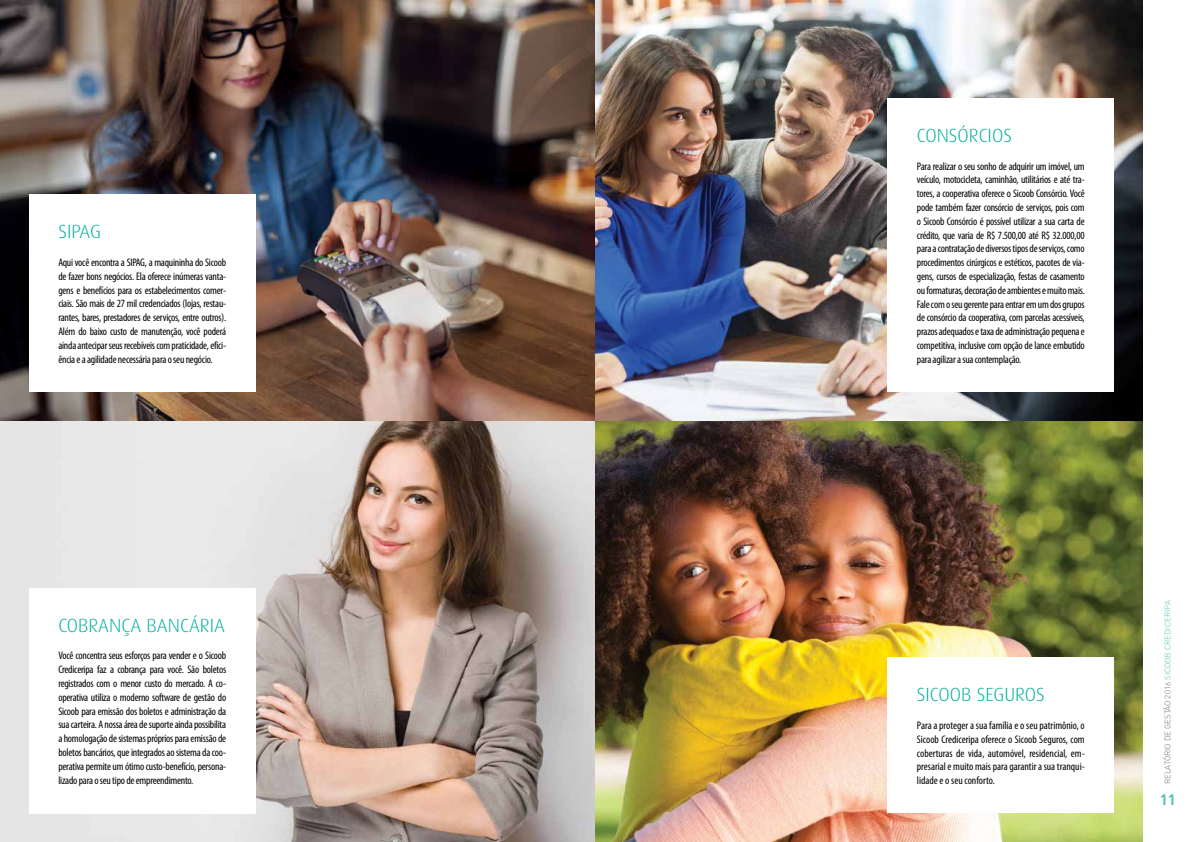
<style>
.page{position:relative;width:1191px;height:842px;background:#fff}
.page>*{position:absolute;margin:0;border:0;box-sizing:border-box;transform-origin:0 0}
.t1{font:300 19px "Dax";color:#00ae9d}
.t2{font:700 15px "DIN";color:#52c2b6}
.t3{font:condensed 11px/13.8px "Myriad Pro";letter-spacing:-.02em;color:#000;text-align:justify}
.t4{font:300 8px "DIN";color:#6d6e71}
.s1{color:#52c2b6}
</style>
<div class="page">
<img style="left:0;top:421px;width:1142px;height:421px">
<img style="left:0;top:0;width:1142px;height:421px">
<div style="left:29px;top:195px;width:226px;height:197px;background:#fff"></div>
<div style="left:887px;top:98px;width:226px;height:294px;background:#fff"></div>
<div style="left:29px;top:588px;width:226px;height:225px;background:#fff"></div>
<div style="left:887px;top:658px;width:226px;height:155px;background:#fff"></div>
<h1 class="t1" style="left:58px;top:221px;width:44px">SIPAG</h1>
<p class="t3" style="left:58px;top:255px;width:169px">Aqui você encontra a SIPAG, a maquininha do Sicoob de fazer bons negócios. Ela oferece inúmeras vanta&shy;gens e benefícios para os estabelecimentos comer&shy;ciais. São mais de 27 mil credenciados (lojas, restau&shy;rantes, bares, prestadores de serviços, entre outros).<br>Além do baixo custo de manutenção, você poderá ainda antecipar seus recebíveis com praticidade, efici&shy;ência e a agilidade necessária para o seu negócio.</p>
<h1 class="t1" style="left:58px;top:615px;width:168px">COBRANÇA BANCÁRIA</h1>
<p class="t3" style="left:58px;top:649px;width:169px">Você concentra seus esforços para vender e o Sicoob Crediceripa faz a cobrança para você. São boletos registrados com o menor custo do mercado. A co&shy;operativa utiliza o moderno software de gestão do Sicoob para emissão dos boletos e administração da sua carteira. A nossa área de suporte ainda possibilita a homologação de sistemas próprios para emissão de boletos bancários, que integrados ao sistema da coo&shy;perativa permite um ótimo custo-benefício, persona&shy;lizado para o seu tipo de empreendimento.</p>
<h1 class="t1" style="left:917px;top:125px;width:97px">CONSÓRCIOS</h1>
<p class="t3" style="left:917px;top:159px;width:169px">Para realizar o seu sonho de adquirir um imóvel, um veículo, motocicleta, caminhão, utilitários e até tra&shy;tores, a cooperativa oferece o Sicoob Consórcio. Você pode também fazer consórcio de serviços, pois com o Sicoob Consórcio é possível utilizar a sua carta de crédito, que varia de R$ 7.500,00 até R$ 32.000,00 para a contratação de diversos tipos de serviços, como procedimentos cirúrgicos e estéticos, pacotes de via&shy;gens, cursos de especialização, festas de casamento ou formaturas, decoração de ambientes e muito mais.<br>Fale com o seu gerente para entrar em um dos grupos de consórcio da cooperativa, com parcelas acessíveis, prazos adequados e taxa de administração pequena e competitiva, inclusive com opção de lance embutido para agilizar a sua contemplação.</p>
<h1 class="t1" style="left:917px;top:684px;width:129px">SICOOB SEGUROS</h1>
<p class="t3" style="left:917px;top:718px;width:169px">Para a proteger a sua família e o seu patrimônio, o Sicoob Crediceripa oferece o Sicoob Seguros, com coberturas de vida, automóvel, residencial, em&shy;presarial e muito mais para garantir a sua tranqui&shy;lidade e o seu conforto.</p>
<p class="t4" style="left:1162px;top:784px;width:185px;rotate:-90deg">RELATÓRIO DE GESTÃO 2016 <span class="s1">SICOOB CREDICERIPA</span></p>
<h2 class="t2" style="left:1159px;top:790px;width:18px">11</h2>
</div>
